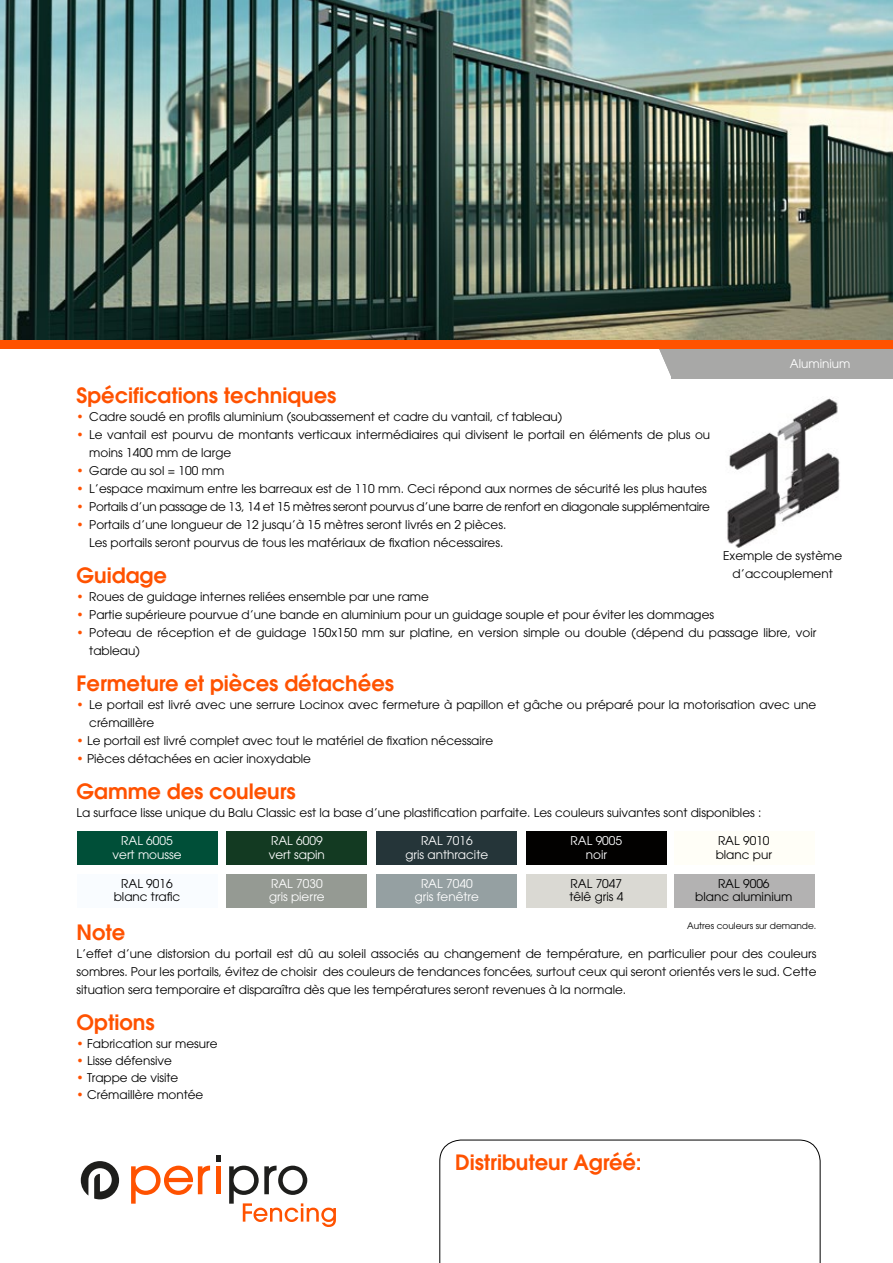
<style>
.page{position:relative;width:893px;height:1263px;background:#fff}
.page>*{position:absolute;margin:0;border:0;box-sizing:border-box;transform-origin:0 0}
.t1{font:600 21px "ITC Avant Garde Pro";color:#ff5200}
.t2{font:12px/18px "ITC Avant Garde Pro";color:#000}
.t3{font:12px/13.5px "ITC Avant Garde Pro";color:#fff;text-align:center}
.t4{font:12px "ITC Avant Garde Pro";letter-spacing:-.02em;color:#000}
.t5{font:9px "ITC Avant Garde Pro";color:#000}
.s1{color:#ff5200}
</style>
<div class="page">
<svg style="left:131px;top:1165px;width:79px;height:39px"></svg>
<hr style="left:216px;top:1166px;width:4px;height:28px;background:#ff5200">
<svg style="left:216px;top:1155px;width:4px;height:6px"></svg>
<svg style="left:81px;top:1161px;width:38px;height:38px"></svg>
<svg style="left:229px;top:1165px;width:107px;height:62px"></svg>
<svg style="left:439px;top:1140px;width:381px;height:123px"></svg>
<div style="left:672px;top:349px;width:221px;height:29px;background:#a8a8a7"></div>
<svg style="left:659px;top:349px;width:13px;height:29px"></svg>
<img style="left:0;top:0;width:893px;height:340px">
<div style="left:0;top:340px;width:893px;height:9px;background:#ff5200"></div>
<img style="left:727px;top:398px;width:113px;height:149px">
<div style="left:77px;top:831px;width:140px;height:34px;background:#004f38"></div>
<div style="left:77px;top:874px;width:140px;height:34px;background:#f9fcff"></div>
<div style="left:227px;top:831px;width:140px;height:34px;background:#133a22"></div>
<div style="left:227px;top:874px;width:140px;height:34px;background:#959a93"></div>
<div style="left:376px;top:831px;width:141px;height:34px;background:#253539"></div>
<div style="left:376px;top:874px;width:141px;height:34px;background:#95a0a2"></div>
<div style="left:526px;top:831px;width:141px;height:34px;background:#020100"></div>
<div style="left:526px;top:874px;width:141px;height:34px;background:#dad9d3"></div>
<div style="left:674px;top:831px;width:140px;height:34px;background:#fffef7"></div>
<div style="left:674px;top:874px;width:140px;height:34px;background:#b3b2b2"></div>
<p class="t3" style="left:790px;top:357px;width:62px">Aluminium</p>
<h1 class="t1" style="left:77px;top:381px;width:261px">Spécifications techniques</h1>
<p class="t2" style="left:77px;top:407px;width:487px"><span class="s1">•</span> Cadre soudé en profils aluminium (soubassement et cadre du vantail, cf tableau)</p>
<p class="t2" style="left:89px;top:425px;width:622px;text-indent:-13px"><span class="s1">•</span> Le vantail est pourvu de montants verticaux intermédiaires qui divisent le portail en éléments de plus ou moins 1400 mm de large</p>
<p class="t2" style="left:77px;top:461px;width:149px"><span class="s1">•</span> Garde au sol = 100 mm</p>
<p class="t2" style="left:77px;top:479px;width:632px"><span class="s1">•</span> L’espace maximum entre les barreaux est de 110 mm. Ceci répond aux normes de sécurité les plus hautes</p>
<p class="t4" style="left:77px;top:499px;width:635px"><span class="s1">•</span> Portails d’un passage de 13, 14 et 15 mètres seront pourvus d’une barre de renfort en diagonale supplémentaire</p>
<p class="t2" style="left:77px;top:515px;width:431px;text-align:right"><span class="s1">•</span> Portails d’une longueur de 12 jusqu’à 15 mètres seront livrés en 2 pièces.<br>Les portails seront pourvus de tous les matériaux de fixation nécessaires.</p>
<h1 class="t1" style="left:77px;top:561px;width:92px">Guidage</h1>
<p class="t2" style="left:77px;top:587px;width:354px"><span class="s1">•</span> Roues de guidage internes reliées ensemble par une rame</p>
<p class="t2" style="left:77px;top:605px;width:639px"><span class="s1">•</span> Partie supérieure pourvue d’une bande en aluminium pour un guidage souple et pour éviter les dommages</p>
<p class="t2" style="left:89px;top:623px;width:729px;text-indent:-13px"><span class="s1">•</span> Poteau de réception et de guidage 150x150 mm sur platine, en version simple ou double (dépend du passage libre, voir tableau)</p>
<h1 class="t1" style="left:77px;top:669px;width:319px">Fermeture et pièces détachées</h1>
<p class="t2" style="left:89px;top:695px;width:728px;text-indent:-13px"><span class="s1">•</span> Le portail est livré avec une serrure Locinox avec fermeture à papillon et gâche ou préparé pour la motorisation avec une crémaillère</p>
<p class="t2" style="left:77px;top:731px;width:418px"><span class="s1">•</span> Le portail est livré complet avec tout le matériel de fixation nécessaire</p>
<p class="t2" style="left:77px;top:749px;width:236px"><span class="s1">•</span> Pièces détachées en acier inoxydable</p>
<h1 class="t1" style="left:77px;top:777px;width:221px">Gamme des couleurs</h1>
<p class="t2" style="left:77px;top:803px;width:686px">La surface lisse unique du Balu Classic est la base d’une plastification parfaite. Les couleurs suivantes sont disponibles :</p>
<p class="t2" style="left:723px;top:546px;width:120px;text-align:center">Exemple de système d’accouplement</p>
<p class="t3" style="left:113px;top:834px;width:70px">RAL 6005 vert mousse</p>
<p class="t2" style="left:114px;top:877px;width:68px;line-height:13.5px;text-align:center">RAL 9016 blanc trafic</p>
<p class="t3" style="left:269px;top:834px;width:58px;text-align:left">RAL 6009 vert sapin</p>
<p class="t3" style="left:269px;top:877px;width:57px;text-align:left">RAL 7030 gris pierre</p>
<p class="t3" style="left:405px;top:834px;width:84px">RAL 7016<br>gris anthracite</p>
<p class="t3" style="left:415px;top:877px;width:66px">RAL 7040 gris fenêtre</p>
<p class="t3" style="left:571px;top:834px;width:53px">RAL 9005 noir</p>
<p class="t2" style="left:569px;top:877px;width:56px;line-height:13.5px">RAL 7047 têlê gris 4</p>
<p class="t2" style="left:716px;top:834px;width:58px;line-height:13.5px">RAL 9010 blanc pur</p>
<p class="t2" style="left:695px;top:877px;width:99px;line-height:13.5px;text-align:center">RAL 9006<br>blanc aluminium</p>
<p class="t5" style="left:687px;top:920px;width:131px">Autres couleurs sur demande.</p>
<h1 class="t1" style="left:77px;top:919px;width:50px">Note</h1>
<p class="t2" style="left:77px;top:945px;width:741px;text-align:justify">L’effet d’une distorsion du portail est dû au soleil associés au changement de température, en particulier pour des couleurs sombres. Pour les portails, évitez de choisir des couleurs de tendances foncées, surtout ceux qui seront orientés vers le sud. Cette situation sera temporaire et disparaîtra dès que les températures seront revenues à la normale.</p>
<h1 class="t1" style="left:77px;top:1009px;width:80px">Options</h1>
<p class="t2" style="left:77px;top:1034px;width:142px"><span class="s1">•</span> Fabrication sur mesure</p>
<p class="t2" style="left:77px;top:1051px;width:97px"><span class="s1">•</span> Lisse défensive</p>
<p class="t2" style="left:77px;top:1068px;width:103px"><span class="s1">•</span> Trappe de visite</p>
<p class="t2" style="left:77px;top:1085px;width:128px"><span class="s1">•</span> Crémaillère montée</p>
<h1 class="t1" style="left:455px;top:1148px;width:188px">Distributeur Agréé:</h1>
</div>
